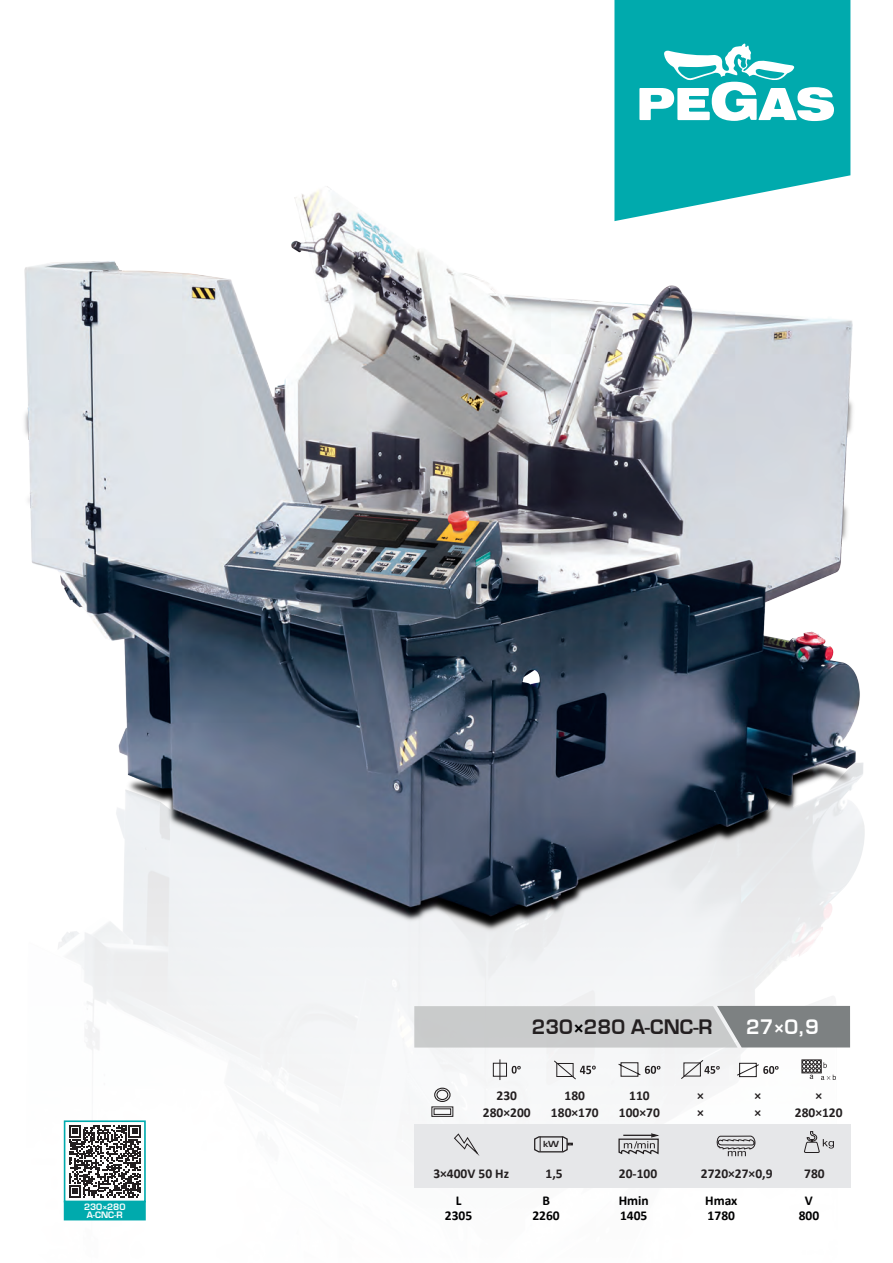
<style>
.page{position:relative;width:893px;height:1263px;background:#fff}
.page>*{position:absolute;margin:0;border:0;box-sizing:border-box;transform-origin:0 0}
.t1{font:19.5px "Euromode CE Bold";color:#231f20}
.Normální{font:19.5px "Euromode CE Bold";color:#fff}
.Normální-2{font:700 13.5px "Calibri";color:#231f20}
.Normální-3{font:700 13.5px "Calibri";color:#000001}
.t2{font:8.7px "Euromode CE Bold";color:#fff}
.t3{font:8.25px "Euromode CE Bold";color:#231f20;scale:1.2 1}
.s1{color:#000001}
</style>
<div class="page">
<div style="left:614px;top:0;width:236px;height:170px;background:#00aaad"></div>
<svg style="left:639px;top:43px;width:195px;height:78px"></svg>
<img style="left:24px;top:170px;width:841px;height:1051px">
<svg style="left:69px;top:1125px;width:72px;height:72px"></svg>
<div style="left:64px;top:1120px;width:82px;height:82px;border:2px solid #00aaad"></div>
<div style="left:64px;top:1201px;width:82px;height:19px;background:#00aaad"></div>
<div style="left:414px;top:1125px;width:436px;height:63px;background:#e6e7e9"></div>
<svg style="left:716px;top:1135px;width:40px;height:21px"></svg>
<svg style="left:618px;top:1133px;width:41px;height:22px"></svg>
<svg style="left:534px;top:1136px;width:39px;height:17px"></svg>
<svg style="left:454px;top:1133px;width:26px;height:23px"></svg>
<svg style="left:804px;top:1131px;width:30px;height:22px"></svg>
<svg style="left:414px;top:1006px;width:436px;height:41px"></svg>
<div style="left:493px;top:1063px;width:14px;height:14px;border:1px solid #231f20"></div>
<svg style="left:500px;top:1059px;width:1px;height:21px"></svg>
<svg style="left:512px;top:1066px;width:9px;height:7px"></svg>
<svg style="left:553px;top:1060px;width:43px;height:20px"></svg>
<svg style="left:617px;top:1062px;width:43px;height:15px"></svg>
<svg style="left:680px;top:1059px;width:40px;height:21px"></svg>
<svg style="left:736px;top:1062px;width:43px;height:15px"></svg>
<svg style="left:802px;top:1060px;width:34px;height:20px"></svg>
<svg style="left:431px;top:1087px;width:23px;height:30px"></svg>
<p class="t2" style="left:84px;top:1201px;width:43px">230×280</p>
<p class="t2" style="left:87px;top:1210px;width:38px">A-CNC-R</p>
<p class="t1" style="left:532px;top:1015px;width:182px">230<span class="s1">×</span>280 A-CNC-R</p>
<p class="Normální" style="left:746px;top:1015px;width:74px">27×0,9</p>
<p class="Normální-2" style="left:497px;top:1086px;width:22px">230</p>
<p class="Normální-2" style="left:565px;top:1086px;width:22px">180</p>
<p class="Normální-2" style="left:629px;top:1086px;width:22px">110</p>
<p class="Normální-2" style="left:697px;top:1086px;width:8px">×</p>
<p class="Normální-2" style="left:754px;top:1086px;width:8px">×</p>
<p class="Normální-2" style="left:815px;top:1086px;width:8px">×</p>
<p class="Normální-2" style="left:483px;top:1103px;width:49px">280×200</p>
<p class="Normální-2" style="left:551px;top:1103px;width:49px">180×170</p>
<p class="Normální-2" style="left:619px;top:1103px;width:42px">100×70</p>
<p class="Normální-2" style="left:697px;top:1103px;width:8px">×</p>
<p class="Normální-2" style="left:754px;top:1103px;width:8px">×</p>
<p class="Normální-2" style="left:795px;top:1103px;width:49px">280×120</p>
<p class="t3" style="left:543px;top:1139px;width:15px">kW</p>
<p class="Normální-2" style="left:433px;top:1164px;width:77px">3×400V 50 Hz</p>
<p class="Normální-2" style="left:546px;top:1164px;width:19px">1,5</p>
<p class="Normální-2" style="left:619px;top:1164px;width:40px">20-100</p>
<p class="Normální-2" style="left:701px;top:1164px;width:73px">2720×27×0,9</p>
<p class="Normální-2" style="left:804px;top:1164px;width:22px">780</p>
<p class="Normální-3" style="left:456px;top:1191px;width:7px">L</p>
<p class="Normální-3" style="left:542px;top:1191px;width:9px">B</p>
<p class="Normální-3" style="left:619px;top:1191px;width:32px">Hmin</p>
<p class="Normální-3" style="left:705px;top:1191px;width:34px">Hmax</p>
<p class="Normální-3" style="left:805px;top:1191px;width:9px">V</p>
<p class="Normální-3" style="left:445px;top:1206px;width:29px">2305</p>
<p class="Normální-3" style="left:532px;top:1206px;width:29px">2260</p>
<p class="Normální-3" style="left:620px;top:1206px;width:29px">1405</p>
<p class="Normální-3" style="left:708px;top:1206px;width:29px">1780</p>
<p class="Normální-3" style="left:799px;top:1206px;width:22px">800</p>
</div>
